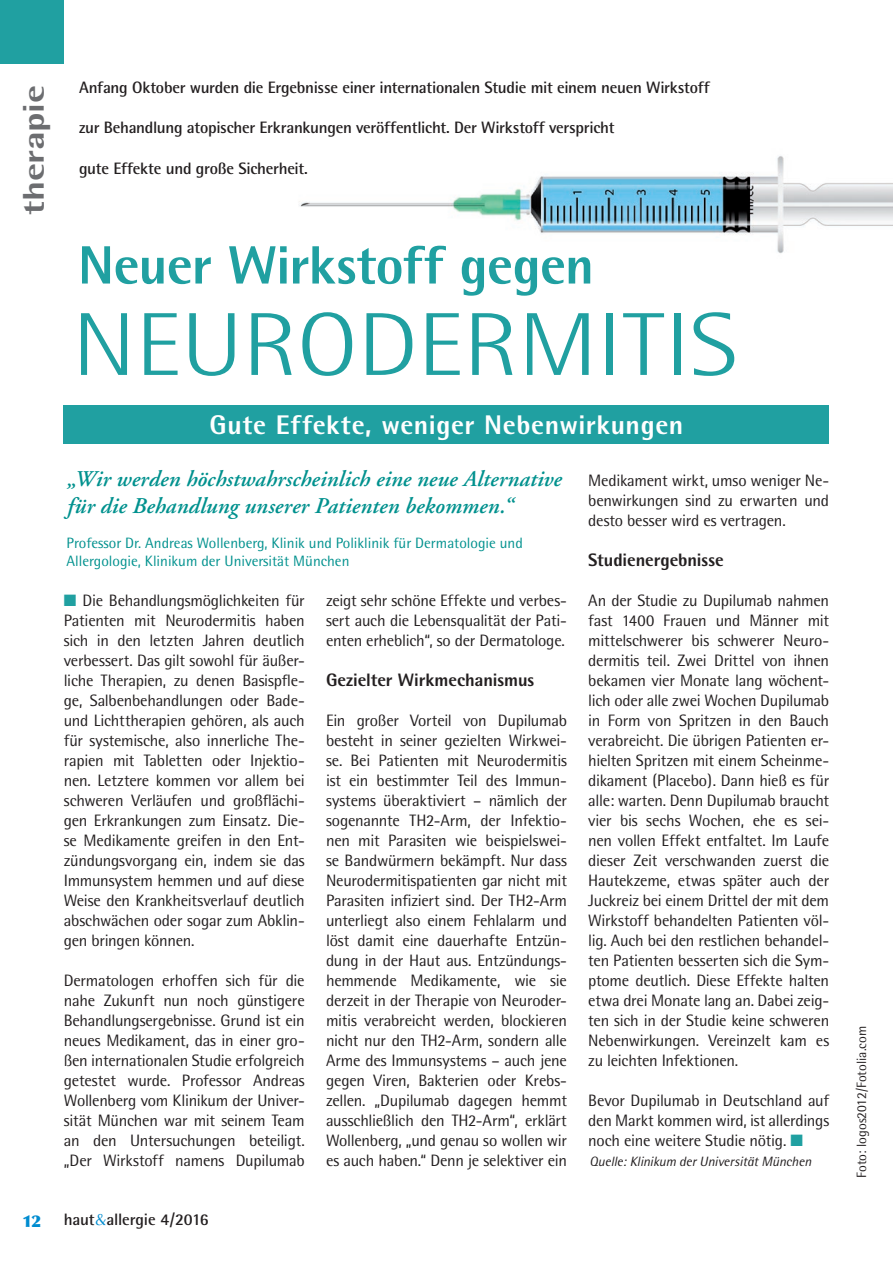
<style>
.page{position:relative;width:893px;height:1263px;background:#fff}
.page>*{position:absolute;margin:0;border:0;box-sizing:border-box;transform-origin:0 0}
.t1{font:300 89.4px "Rotis Semi Sans";letter-spacing:-.01em;color:#20a0a1;scale:1.18 1}
.t2{font:800 54px "Rotis Semi Sans";letter-spacing:-.01em;color:#20a0a1}
.t3{font:800 30px "Rotis Semi Sans";letter-spacing:-.01em;color:#6c6d70;scale:1.25 1}
.t4{font:800 27px "Rotis Semi Sans";letter-spacing:.025em;color:#fff}
.t5{font:italic 600 22.5px/27px "Adobe Garamond";letter-spacing:.005em;color:#00918e}
.t6{font:800 18px "Rotis Semi Sans";letter-spacing:-.005em;color:#231f20}
.t7{font:16.5px/20px "Rotis Semi Sans";letter-spacing:-.015em;color:#231f20;text-align:justify}
.t8{font:700 16.5px "Rotis Semi Sans";letter-spacing:-.015em;color:#231f20}
.t9{font:900 16.5px "Optima";color:#008cd0}
.t10{font:15px/18px "Rotis Semi Sans";color:#00918e}
.t11{font:italic 13.5px "Rotis Semi Sans";letter-spacing:-.01em;color:#231f20}
.t12{font:13.5px "Rotis Semi Sans";color:#231f20}
.s1{color:#20a0a1}
.s2{font-family:"Optima";font-weight:400;color:#008cd0}
</style>
<div class="page">
<img style="left:299px;top:156px;width:594px;height:98px">
<div style="left:0;top:0;width:64px;height:64px;background:#20a0a1"></div>
<div style="left:64px;top:405px;width:765px;height:38px;background:#20a0a1"></div>
<h3 class="t3" style="left:15px;top:215px;width:106px;rotate:-90deg">therapie</h3>
<p class="t8" style="left:79px;top:78px;width:632px">Anfang Oktober wurden die Ergebnisse einer internationalen Studie mit einem neuen Wirkstoff</p>
<p class="t8" style="left:79px;top:118px;width:537px">zur Behandlung atopischer Erkrankungen veröffentlicht. Der Wirkstoff verspricht</p>
<p class="t8" style="left:79px;top:158px;width:230px">gute Effekte und große Sicherheit.</p>
<h2 class="t2" style="left:78px;top:231px;width:518px">Neuer Wirkstoff gegen</h2>
<h1 class="t1" style="left:72px;top:293px;width:566px">NEURODERMITIS</h1>
<h3 class="t4" style="left:210px;top:407px;width:475px">Gute Effekte, weniger Nebenwirkungen</h3>
<h3 class="t5" style="left:67px;top:466px;width:496px">„Wir werden höchstwahrscheinlich eine neue Alternative für die Behandlung unserer Patienten bekommen.“</h3>
<p class="t10" style="left:67px;top:534px;width:458px">Professor Dr. Andreas Wollenberg, Klinik und Poliklinik für Dermatologie und<br>Allergologie, Klinikum der Universität München</p>
<p class="t7" style="left:64px;top:590px;width:242px"><span class="s1">■</span> Die Behandlungsmöglichkeiten für Patienten mit Neurodermitis haben sich in den letzten Jahren deutlich verbessert. Das gilt sowohl für äußer&shy;liche Therapien, zu denen Basispfle&shy;ge, Salbenbehandlungen oder Bade&shy;und Lichttherapien gehören, als auch für systemische, also innerliche The&shy;rapien mit Tabletten oder Injektio&shy;nen. Letztere kommen vor allem bei schweren Verläufen und großflächi&shy;gen Erkrankungen zum Einsatz. Die&shy;se Medikamente greifen in den Ent&shy;zündungsvorgang ein, indem sie das Immunsystem hemmen und auf diese Weise den Krankheitsverlauf deutlich abschwächen oder sogar zum Abklin&shy;gen bringen können.</p>
<p class="t7" style="left:64px;top:970px;width:242px">Dermatologen erhoffen sich für die nahe Zukunft nun noch günstigere Behandlungsergebnisse. Grund ist ein neues Medikament, das in einer gro&shy;ßen internationalen Studie erfolgreich getestet wurde. Professor Andreas Wollenberg vom Klinikum der Univer&shy;sität München war mit seinem Team an den Untersuchungen beteiligt. „Der Wirkstoff namens Dupilumab</p>
<p class="t7" style="left:326px;top:590px;width:242px">zeigt sehr schöne Effekte und verbes&shy;sert auch die Lebensqualität der Pati&shy;enten erheblich“, so der Dermatologe.</p>
<p class="t6" style="left:326px;top:668px;width:210px">Gezielter Wirkmechanismus</p>
<p class="t7" style="left:326px;top:710px;width:242px">Ein großer Vorteil von Dupilumab besteht in seiner gezielten Wirkwei&shy;se. Bei Patienten mit Neurodermitis ist ein bestimmter Teil des Immun&shy;systems überaktiviert – nämlich der sogenannte TH2-Arm, der Infektio&shy;nen mit Parasiten wie beispielswei&shy;se Bandwürmern bekämpft. Nur dass Neurodermitispatienten gar nicht mit Parasiten infiziert sind. Der TH2-Arm unterliegt also einem Fehlalarm und löst damit eine dauerhafte Entzün&shy;dung in der Haut aus. Entzündungs&shy;hemmende Medikamente, wie sie derzeit in der Therapie von Neuroder&shy;mitis verabreicht werden, blockieren nicht nur den TH2-Arm, sondern alle Arme des Immunsystems – auch jene gegen Viren, Bakterien oder Krebs&shy;zellen. „Dupilumab dagegen hemmt ausschließlich den TH2-Arm“, erklärt Wollenberg, „und genau so wollen wir es auch haben.“ Denn je selektiver ein</p>
<p class="t7" style="left:588px;top:470px;width:242px">Medikament wirkt, umso weniger Ne&shy;benwirkungen sind zu erwarten und desto besser wird es vertragen.</p>
<p class="t6" style="left:588px;top:548px;width:137px">Studienergebnisse</p>
<p class="t7" style="left:588px;top:590px;width:242px">An der Studie zu Dupilumab nahmen fast 1400 Frauen und Männer mit mittelschwerer bis schwerer Neuro&shy;dermitis teil. Zwei Drittel von ihnen bekamen vier Monate lang wöchent&shy;lich oder alle zwei Wochen Dupilumab in Form von Spritzen in den Bauch verabreicht. Die übrigen Patienten er&shy;hielten Spritzen mit einem Scheinme&shy;dikament (Placebo). Dann hieß es für alle: warten. Denn Dupilumab braucht vier bis sechs Wochen, ehe es sei&shy;nen vollen Effekt entfaltet. Im Laufe dieser Zeit verschwanden zuerst die Hautekzeme, etwas später auch der Juckreiz bei einem Drittel der mit dem Wirkstoff behandelten Patienten völ&shy;lig. Auch bei den restlichen behandel&shy;ten Patienten besserten sich die Sym&shy;ptome deutlich. Diese Effekte halten etwa drei Monate lang an. Dabei zeig&shy;ten sich in der Studie keine schweren Nebenwirkungen. Vereinzelt kam es zu leichten Infektionen.</p>
<p class="t7" style="left:588px;top:1090px;width:242px">Bevor Dupilumab in Deutschland auf den Markt kommen wird, ist allerdings noch eine weitere Studie nötig. <span class="s1">■</span></p>
<p class="t11" style="left:590px;top:1153px;width:223px">Quelle: Klinikum der Universität München</p>
<p class="t9" style="left:22px;top:1211px;width:20px">12</p>
<p class="t8" style="left:64px;top:1209px;width:146px">haut<span class="s2">&amp;</span>allergie 4/2016</p>
<p class="t12" style="left:854px;top:1178px;width:153px;rotate:-90deg">Foto: logos2012/Fotolia.com</p>
</div>
